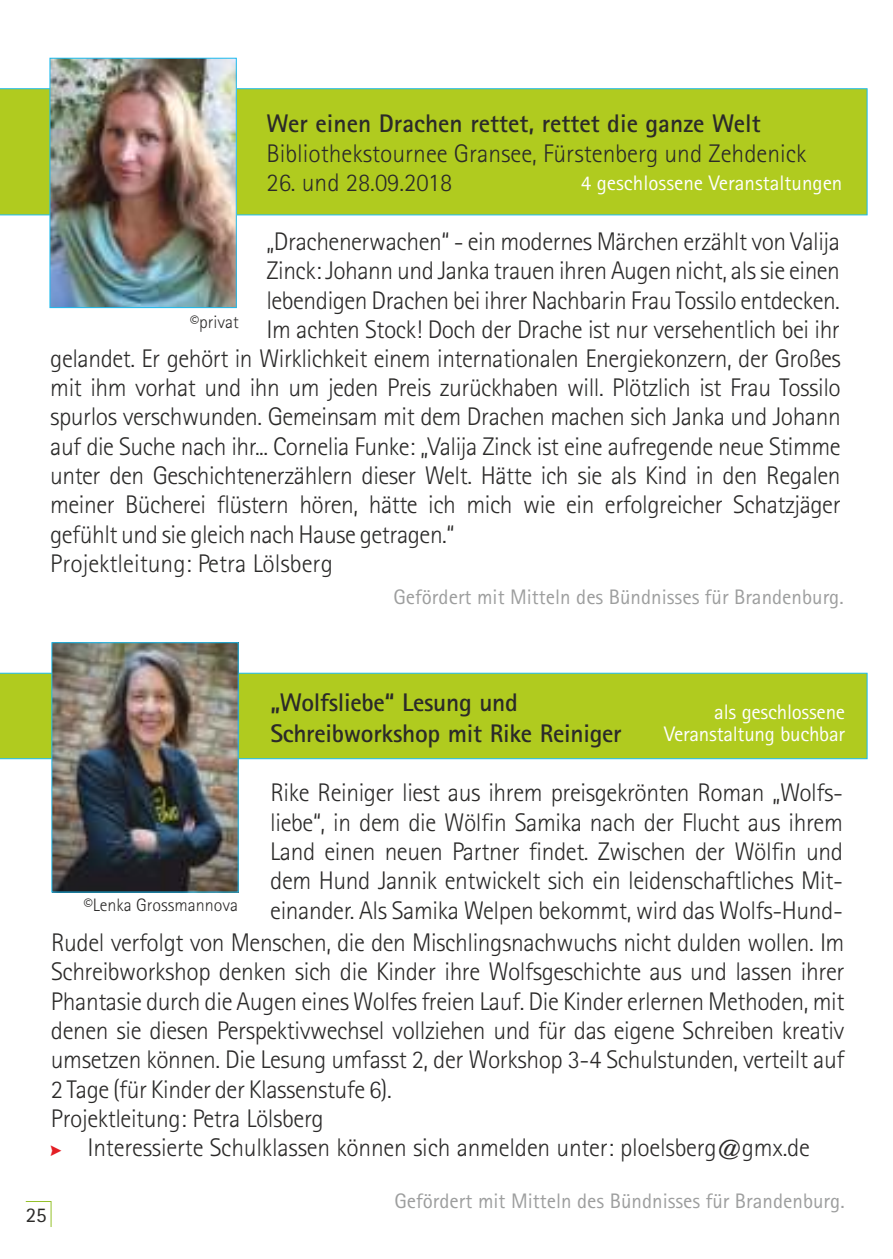
<style>
.page{position:relative;width:893px;height:1259px;background:#fff}
.page>*{position:absolute;margin:0;border:0;box-sizing:border-box;transform-origin:0 0}
.t1{font:300 25.5px/29.4px "Rotis Sans Serif";letter-spacing:-.02em;color:#2b2a29;text-align:justify}
.t2{font:300 25.5px "Rotis Sans Serif";color:#2b2a29}
.t3{font:700 25.5px/31.2px "Rotis Sans Serif";letter-spacing:-.01em;color:#2b2a29}
.t4{font:21px "Rotis Sans Serif";color:#9d9e9e}
.t5{font:21px/21.9px "Rotis Sans Serif";letter-spacing:-.015em;color:#fefefe;text-align:right}
.t6{font:21px "Rotis Sans Serif";color:#2b2a29}
.t7{font:300 18px "Rotis Sans Serif";color:#2b2a29}
</style>
<div class="page">
<div style="left:0;top:672px;width:868px;height:87px;background:#b0cb1f"></div>
<div style="left:0;top:88px;width:868px;height:128px;background:#b0cb1f"></div>
<svg style="left:26px;top:1201px;width:26px;height:26px"></svg>
<img style="left:52px;top:60px;width:183px;height:246px">
<div style="left:50px;top:58px;width:187px;height:250px;border:1px solid #1cbbee"></div>
<img style="left:53px;top:644px;width:184px;height:246px">
<div style="left:51px;top:642px;width:188px;height:250px;border:1px solid #1cbbee"></div>
<p class="t3" style="left:266px;top:111px;width:496px">Wer einen Drachen rettet, rettet die ganze Welt</p>
<p class="t2" style="left:266px;top:143px;width:542px">Bibliothekstournee Gransee, Fürstenberg und Zehdenick</p>
<p class="t2" style="left:266px;top:172px;width:187px">26. und 28.09.2018</p>
<p class="t5" style="left:581px;top:174px;width:263px">4 geschlossene Veranstaltungen</p>
<p class="t1" style="left:266px;top:229px;width:575px">„Drachenerwachen“ - ein modernes Märchen erzählt von Valija</p>
<p class="t1" style="left:266px;top:258px;width:575px">Zinck: Johann und Janka trauen ihren Augen nicht, als sie einen</p>
<p class="t1" style="left:266px;top:287px;width:575px">lebendigen Drachen bei ihrer Nachbarin Frau Tossilo entdecken.</p>
<p class="t1" style="left:266px;top:317px;width:575px">Im achten Stock! Doch der Drache ist nur versehentlich bei ihr</p>
<p class="t1" style="left:50px;top:345px;width:792px">gelandet. Er gehört in Wirklichkeit einem internationalen Energiekonzern, der Großes</p>
<p class="t1" style="left:50px;top:375px;width:792px">mit ihm vorhat und ihn um jeden Preis zurückhaben will. Plötzlich ist Frau Tossilo</p>
<p class="t1" style="left:50px;top:404px;width:792px">spurlos verschwunden. Gemeinsam mit dem Drachen machen sich Janka und Johann</p>
<p class="t1" style="left:50px;top:433px;width:792px">auf die Suche nach ihr... Cornelia Funke: „Valija Zinck ist eine aufregende neue Stimme</p>
<p class="t1" style="left:50px;top:462px;width:792px">unter den Geschichtenerzählern dieser Welt. Hätte ich sie als Kind in den Regalen</p>
<p class="t1" style="left:50px;top:492px;width:792px">meiner Bücherei flüstern hören, hätte ich mich wie ein erfolgreicher Schatzjäger</p>
<p class="t1" style="left:50px;top:521px;width:406px">gefühlt und sie gleich nach Hause getragen.“</p>
<p class="t2" style="left:50px;top:552px;width:284px">Projektleitung: Petra Lölsberg</p>
<p class="t4" style="left:393px;top:588px;width:452px">Gefördert mit Mitteln des Bündnisses für Brandenburg.</p>
<p class="t7" style="left:190px;top:314px;width:50px">©privat</p>
<p class="t3" style="left:270px;top:689px;width:353px">„Wolfsliebe“ Lesung und<br>Schreibworkshop mit Rike Reiniger</p>
<p class="t1" style="left:270px;top:780px;width:574px">Rike Reiniger liest aus ihrem preisgekrönten Roman „Wolfs&shy;liebe“, in dem die Wölfin Samika nach der Flucht aus ihrem Land einen neuen Partner findet. Zwischen der Wölfin und dem Hund Jannik entwickelt sich ein leidenschaftliches Mit&shy;einander. Als Samika Welpen bekommt, wird das Wolfs-Hund-</p>
<p class="t1" style="left:51px;top:929px;width:795px;text-align:left">Rudel verfolgt von Menschen, die den Mischlingsnachwuchs nicht dulden wollen. Im Schreibworkshop denken sich die Kinder ihre Wolfsgeschichte aus und lassen ihrer Phantasie durch die Augen eines Wolfes freien Lauf. Die Kinder erlernen Methoden, mit denen sie diesen Perspektivwechsel vollziehen und für das eigene Schreiben kreativ umsetzen können. Die Lesung umfasst 2, der Workshop 3-4 Schulstunden, verteilt auf 2 Tage (für Kinder der Klassenstufe 6).<br>Projektleitung: Petra Lölsberg</p>
<p class="t1" style="left:88px;top:1134px;width:724px">Interessierte Schulklassen können sich anmelden unter: ploelsberg@gmx.de</p>
<p class="t4" style="left:394px;top:1192px;width:452px">Gefördert mit Mitteln des Bündnisses für Brandenburg.</p>
<p class="t5" style="left:664px;top:702px;width:182px">als geschlossene<br>Veranstaltung buchbar</p>
<p class="t7" style="left:84px;top:897px;width:156px">©Lenka Grossmannova</p>
<p class="t6" style="left:26px;top:1206px;width:22px">25</p>
</div>
